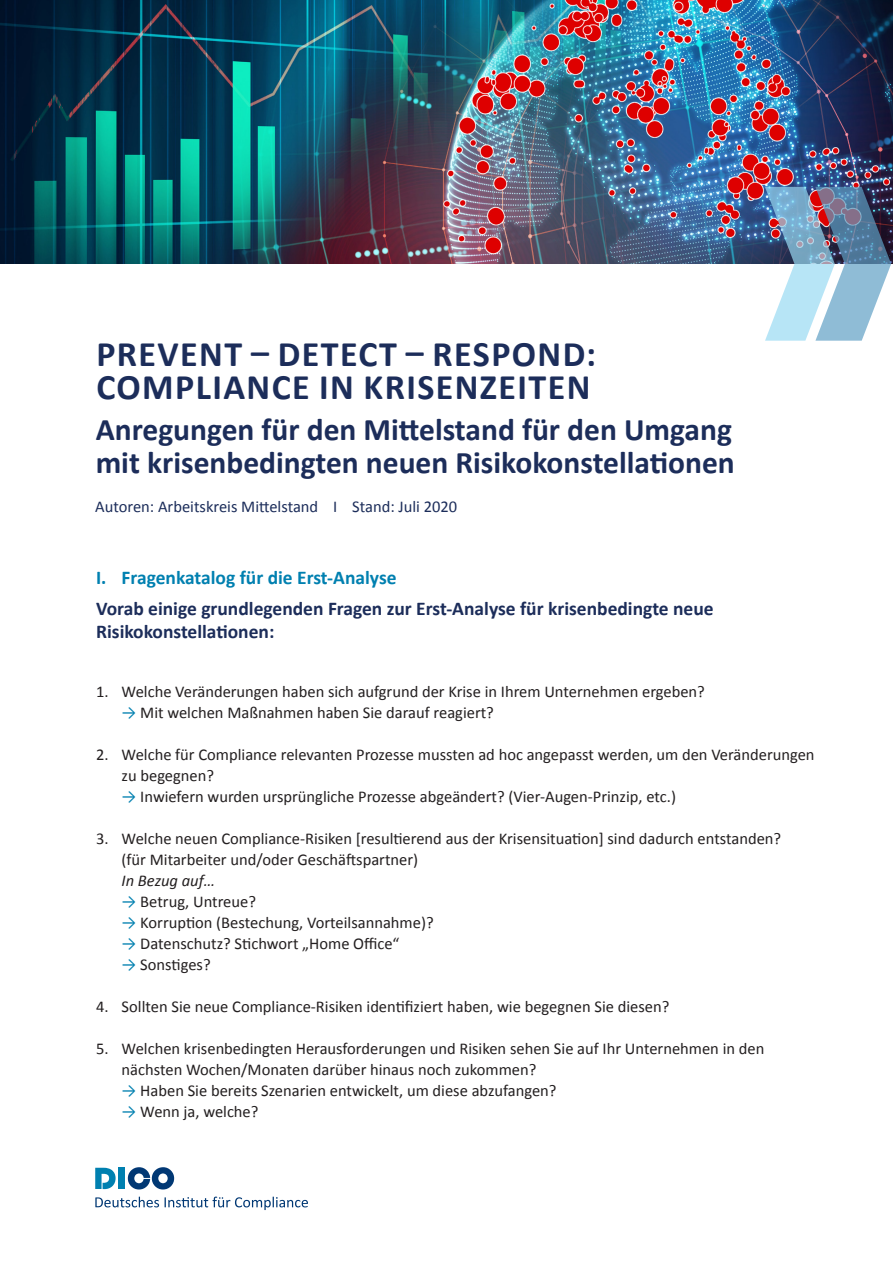
<style>
.page{position:relative;width:893px;height:1263px;background:#fff}
.page>*{position:absolute;margin:0;border:0;box-sizing:border-box;transform-origin:0 0}
.t1{font:700 36px "Calibri";letter-spacing:.04em;color:#1c2d5a}
.t2{font:700 31.5px/33px "Calibri";color:#1c2d5a}
.t3{font:700 19.5px/22.5px "Calibri";color:#1c2d5a}
.t4{font:700 19.5px "Calibri";color:#0080b0}
.t5{font:16.5px/21px "Calibri";color:#231f20}
.t6{font:16.5px "Calibri";color:#1c2d5a}
.t7{font:italic 16.5px "Calibri";color:#231f20}
.s1{color:#0080b0}
</style>
<div class="page">
<img style="left:0;top:0;width:893px;height:264px">
<svg style="left:765px;top:187px;width:126px;height:154px"></svg>
<svg style="left:95px;top:1168px;width:21px;height:21px"></svg>
<div style="left:119px;top:1168px;width:6px;height:21px;background:#0080b0"></div>
<svg style="left:128px;top:1167px;width:46px;height:22px"></svg>
<svg style="left:95px;top:1196px;width:213px;height:14px"></svg>
<p class="t1" style="left:96px;top:331px;width:501px">PREVENT – DETECT – RESPOND:</p>
<p class="t1" style="left:96px;top:364px;width:496px">COMPLIANCE IN KRISENZEITEN</p>
<p class="t2" style="left:96px;top:413px;width:641px">Anregungen für den Mittelstand für den Umgang mit krisenbedingten neuen Risikokonstellationen</p>
<p class="t6" style="left:95px;top:496px;width:363px">Autoren: Arbeitskreis Mittelstand I Stand: Juli 2020</p>
<p class="t4" style="left:96px;top:565px;width:302px">I. Fragenkatalog für die Erst-Analyse</p>
<p class="t3" style="left:96px;top:598px;width:619px">Vorab einige grundlegenden Fragen zur Erst-Analyse für krisenbedingte neue<br>Risikokonstellationen:</p>
<p class="t5" style="left:96px;top:681px;width:610px">1. Welche Veränderungen haben sich aufgrund der Krise in Ihrem Unternehmen ergeben?</p>
<p class="t5" style="left:122px;top:702px;width:374px"><span class="s1">→</span> Mit welchen Maßnahmen haben Sie darauf reagiert?</p>
<p class="t5" style="left:122px;top:744px;width:694px;text-indent:-26px">2. Welche für Compliance relevanten Prozesse mussten ad hoc angepasst werden, um den Veränderungen zu begegnen?</p>
<p class="t5" style="left:122px;top:786px;width:556px"><span class="s1">→</span> Inwiefern wurden ursprüngliche Prozesse abgeändert? (Vier-Augen-Prinzip, etc.)</p>
<p class="t5" style="left:122px;top:828px;width:661px;text-indent:-26px">3. Welche neuen Compliance-Risiken [resultierend aus der Krisensituation] sind dadurch entstanden? (für Mitarbeiter und/oder Geschäftspartner)</p>
<p class="t7" style="left:122px;top:869px;width:95px">In Bezug auf…</p>
<p class="t5" style="left:122px;top:891px;width:136px"><span class="s1">→</span> Betrug, Untreue?</p>
<p class="t5" style="left:122px;top:912px;width:314px"><span class="s1">→</span> Korruption (Bestechung, Vorteilsannahme)?</p>
<p class="t5" style="left:122px;top:933px;width:279px"><span class="s1">→</span> Datenschutz? Stichwort „Home Office“</p>
<p class="t5" style="left:122px;top:954px;width:91px"><span class="s1">→</span> Sonstiges?</p>
<p class="t5" style="left:96px;top:996px;width:575px">4. Sollten Sie neue Compliance-Risiken identifiziert haben, wie begegnen Sie diesen?</p>
<p class="t5" style="left:122px;top:1038px;width:644px;text-indent:-26px">5. Welchen krisenbedingten Herausforderungen und Risiken sehen Sie auf Ihr Unternehmen in den nächsten Wochen/Monaten darüber hinaus noch zukommen?</p>
<p class="t5" style="left:122px;top:1080px;width:436px"><span class="s1">→</span> Haben Sie bereits Szenarien entwickelt, um diese abzufangen?</p>
<p class="t5" style="left:122px;top:1101px;width:138px"><span class="s1">→</span> Wenn ja, welche?</p>
</div>
